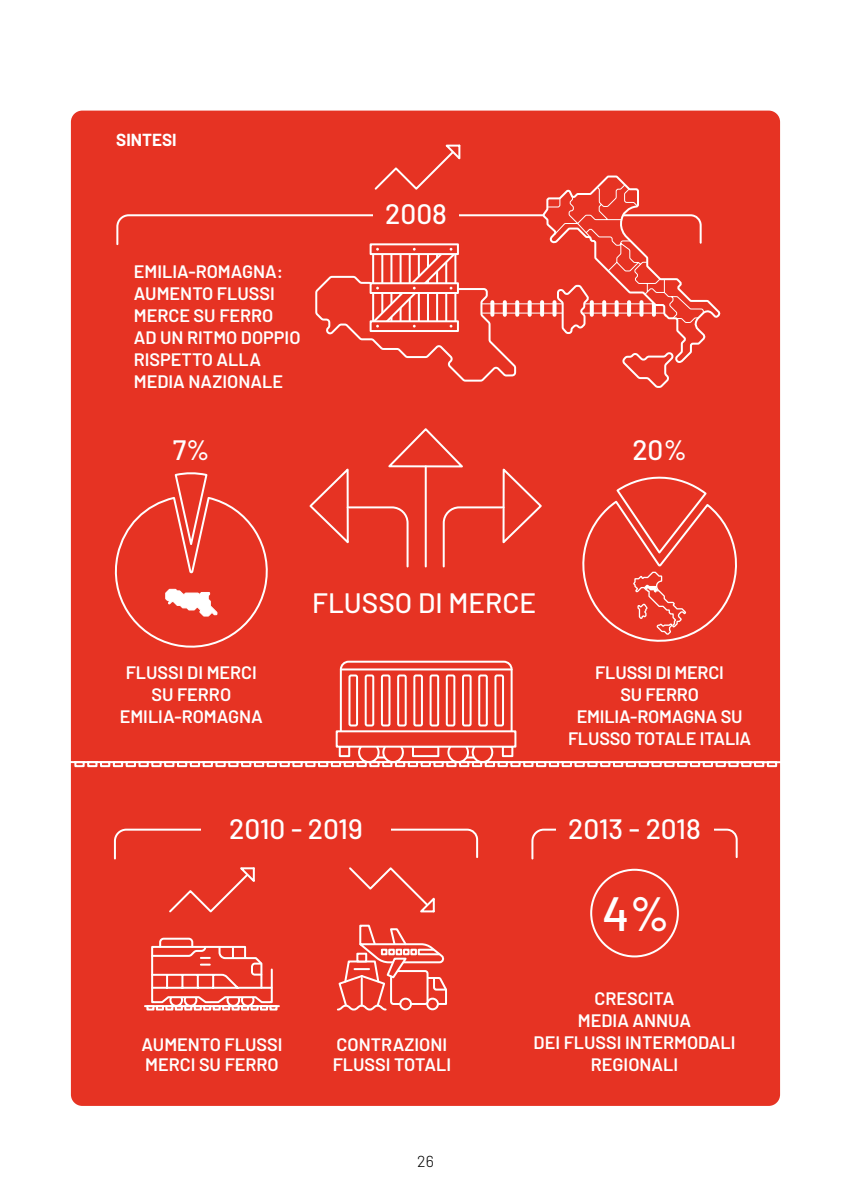
<style>
.page{position:relative;width:851px;height:1191px;background:#fff}
.page>*{position:absolute;margin:0;border:0;box-sizing:border-box;transform-origin:0 0}
.t1{font:500 48px "Barlow";color:#fff}
.t2{font:500 28px "Barlow";color:#fff}
.t3{font:600 18px/22px "Barlow";color:#fff}
.t4{font:700 17px "Barlow";color:#fff}
.t5{font:300 16px "Barlow";color:#000}
</style>
<div class="page">
<div style="left:71px;top:111px;width:709px;height:995px;background:#e63323;border-radius:11px"></div>
<svg style="left:531px;top:828px;width:207px;height:32px"></svg>
<div style="left:555px;top:810px;width:158px;height:30px;background:#e63323"></div>
<svg style="left:337px;top:924px;width:110px;height:87px"></svg>
<svg style="left:113px;top:828px;width:366px;height:85px"></svg>
<div style="left:169px;top:993px;width:14px;height:14px;border:2px solid #fff;border-radius:50%"></div>
<div style="left:184px;top:993px;width:13px;height:14px;border:2px solid #fff;border-radius:50%"></div>
<div style="left:241px;top:993px;width:13px;height:14px;border:2px solid #fff;border-radius:50%"></div>
<div style="left:226px;top:993px;width:14px;height:14px;border:2px solid #fff;border-radius:50%"></div>
<svg style="left:151px;top:937px;width:122px;height:67px"></svg>
<div style="left:146px;top:1005px;width:8px;height:5px;border:2px solid #fff"></div>
<div style="left:156px;top:1005px;width:8px;height:5px;border:2px solid #fff"></div>
<div style="left:165px;top:1005px;width:8px;height:5px;border:2px solid #fff"></div>
<div style="left:175px;top:1005px;width:8px;height:5px;border:2px solid #fff"></div>
<div style="left:184px;top:1005px;width:8px;height:5px;border:2px solid #fff"></div>
<div style="left:194px;top:1005px;width:8px;height:5px;border:2px solid #fff"></div>
<div style="left:203px;top:1005px;width:8px;height:5px;border:2px solid #fff"></div>
<div style="left:212px;top:1005px;width:9px;height:5px;border:2px solid #fff"></div>
<div style="left:222px;top:1005px;width:8px;height:5px;border:2px solid #fff"></div>
<div style="left:231px;top:1005px;width:9px;height:5px;border:2px solid #fff"></div>
<div style="left:241px;top:1005px;width:8px;height:5px;border:2px solid #fff"></div>
<div style="left:250px;top:1005px;width:8px;height:5px;border:2px solid #fff"></div>
<div style="left:260px;top:1005px;width:8px;height:5px;border:2px solid #fff"></div>
<div style="left:269px;top:1005px;width:8px;height:5px;border:2px solid #fff"></div>
<hr style="left:145px;top:1005px;width:134px;height:2px;background:#fff">
<svg style="left:309px;top:428px;width:233px;height:140px"></svg>
<hr style="left:424px;top:466px;width:2px;height:100px;background:#fff">
<div style="left:590px;top:868px;width:88px;height:89px;border:2px solid #fff;border-radius:50%"></div>
<svg style="left:116px;top:144px;width:605px;height:244px"></svg>
<svg style="left:114px;top:473px;width:154px;height:175px"></svg>
<svg style="left:339px;top:660px;width:174px;height:70px"></svg>
<div style="left:335px;top:730px;width:181px;height:17px;background:#e63323;border:2px solid #fff"></div>
<hr style="left:341px;top:668px;width:170px;height:2px;background:#fff">
<div style="left:349px;top:675px;width:8px;height:50px;background:#e63323;border-radius:2px"></div>
<div style="left:348px;top:674px;width:10px;height:52px;border:2px solid #fff;border-radius:2px"></div>
<div style="left:365px;top:675px;width:8px;height:50px;background:#e63323;border-radius:2px"></div>
<div style="left:364px;top:674px;width:10px;height:52px;border:2px solid #fff;border-radius:2px"></div>
<div style="left:382px;top:675px;width:7px;height:50px;background:#e63323;border-radius:2px"></div>
<div style="left:381px;top:674px;width:9px;height:52px;border:2px solid #fff;border-radius:2px"></div>
<div style="left:398px;top:675px;width:7px;height:50px;background:#e63323;border-radius:2px"></div>
<div style="left:397px;top:674px;width:9px;height:52px;border:2px solid #fff;border-radius:2px"></div>
<div style="left:414px;top:675px;width:8px;height:50px;background:#e63323;border-radius:2px"></div>
<div style="left:413px;top:674px;width:10px;height:52px;border:2px solid #fff;border-radius:2px"></div>
<div style="left:430px;top:675px;width:8px;height:50px;background:#e63323;border-radius:2px"></div>
<div style="left:429px;top:674px;width:10px;height:52px;border:2px solid #fff;border-radius:2px"></div>
<div style="left:446px;top:675px;width:8px;height:50px;background:#e63323;border-radius:2px"></div>
<div style="left:445px;top:674px;width:10px;height:52px;border:2px solid #fff;border-radius:2px"></div>
<div style="left:463px;top:675px;width:7px;height:50px;background:#e63323;border-radius:2px"></div>
<div style="left:462px;top:674px;width:9px;height:52px;border:2px solid #fff;border-radius:2px"></div>
<div style="left:479px;top:675px;width:7px;height:50px;background:#e63323;border-radius:2px"></div>
<div style="left:478px;top:674px;width:9px;height:52px;border:2px solid #fff;border-radius:2px"></div>
<div style="left:495px;top:675px;width:8px;height:50px;background:#e63323;border-radius:2px"></div>
<div style="left:494px;top:674px;width:10px;height:52px;border:2px solid #fff;border-radius:2px"></div>
<svg style="left:70px;top:744px;width:711px;height:24px"></svg>
<svg style="left:582px;top:476px;width:155px;height:166px"></svg>
<p class="t4" style="left:116px;top:127px;width:62px">SINTESI</p>
<p class="t3" style="left:134px;top:259px;width:151px">EMILIA-ROMAGNA:</p>
<p class="t3" style="left:134px;top:281px;width:142px">AUMENTO FLUSSI<br>MERCE SU FERRO</p>
<p class="t3" style="left:134px;top:325px;width:168px">AD UN RITMO DOPPIO<br>RISPETTO ALLA<br>MEDIA NAZIONALE</p>
<p class="t2" style="left:173px;top:430px;width:38px">7%</p>
<p class="t2" style="left:385px;top:194px;width:63px">2008</p>
<p class="t2" style="left:632px;top:430px;width:56px">20%</p>
<p class="t3" style="left:126px;top:660px;width:133px">FLUSSI DI MERCI</p>
<p class="t3" style="left:151px;top:682px;width:81px">SU FERRO</p>
<p class="t3" style="left:120px;top:704px;width:145px">EMILIA-ROMAGNA</p>
<p class="t2" style="left:312px;top:582px;width:225px">FLUSSO DI MERCE</p>
<p class="t3" style="left:595px;top:660px;width:130px">FLUSSI DI MERCI</p>
<p class="t3" style="left:568px;top:682px;width:185px;text-align:center">SU FERRO<br>EMILIA-ROMAGNA SU<br>FLUSSO TOTALE ITALIA</p>
<p class="t2" style="left:229px;top:808px;width:135px">2010 - 2019</p>
<p class="t2" style="left:568px;top:808px;width:134px">2013 - 2018</p>
<p class="t3" style="left:141px;top:1033px;width:142px;line-height:20px">AUMENTO FLUSSI<br>MERCI SU FERRO</p>
<p class="t3" style="left:336px;top:1032px;width:112px">CONTRAZIONI</p>
<p class="t3" style="left:333px;top:1052px;width:120px">FLUSSI TOTALI</p>
<p class="t5" style="left:417px;top:1150px;width:18px">26</p>
<p class="t1" style="left:602px;top:879px;width:69px">4%</p>
<p class="t3" style="left:594px;top:985px;width:81px">CRESCITA</p>
<p class="t3" style="left:578px;top:1007px;width:115px">MEDIA ANNUA</p>
<p class="t3" style="left:533px;top:1029px;width:203px;text-align:center">DEI FLUSSI INTERMODALI<br>REGIONALI</p>
</div>
